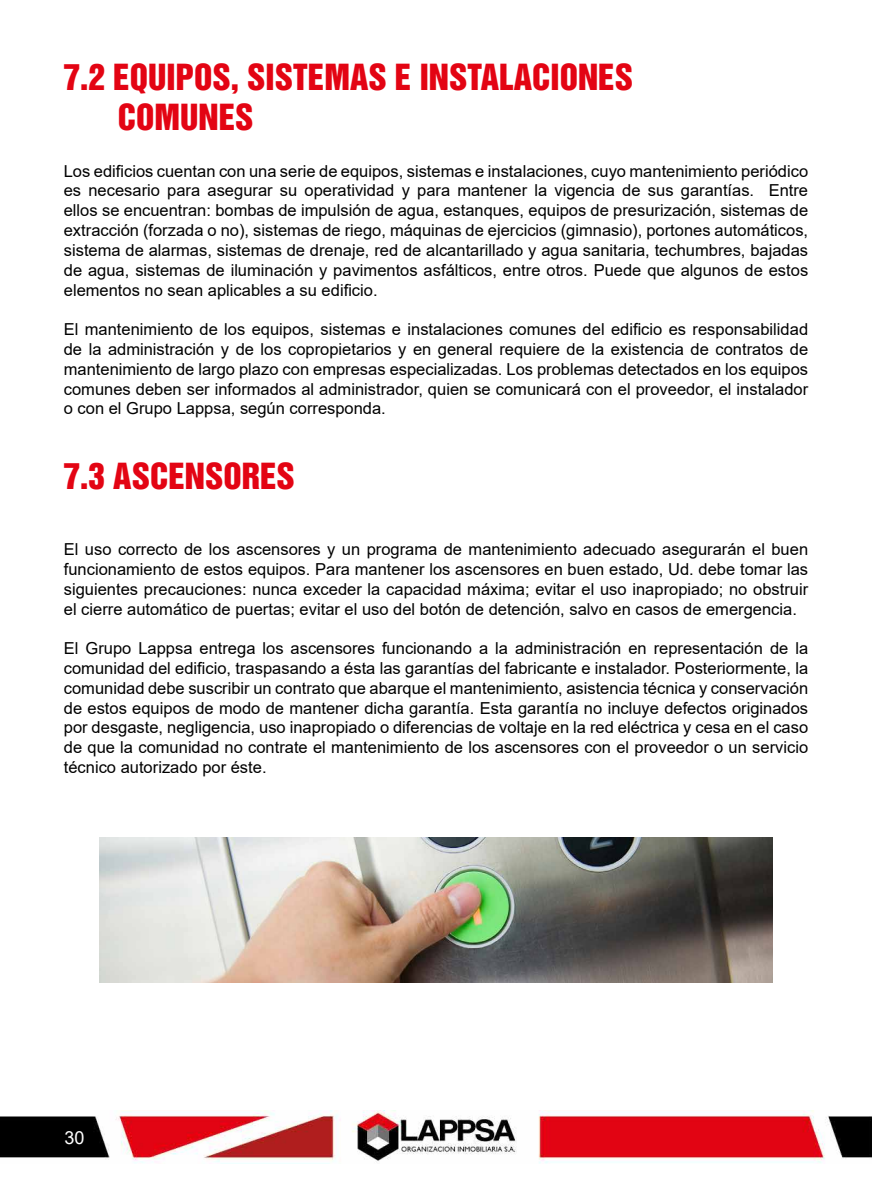
<style>
.page{position:relative;width:872px;height:1191px;background:#fff}
.page>*{position:absolute;margin:0;border:0;box-sizing:border-box;transform-origin:0 0}
.t1{font:33px/39.6px "Helvetica Inserat";color:#e30413}
.t2{font:18px "Arial";color:#fff}
.t3{font:16.5px/19.8px "Arial";color:#000;text-align:justify}
</style>
<div class="page">
<img style="left:0;top:1110px;width:872px;height:53px">
<img style="left:99px;top:838px;width:673px;height:145px">
<h1 class="t1" style="left:118px;top:58px;width:517px;text-indent:-54px">7.2 EQUIPOS, SISTEMAS E INSTALACIONES<br>COMUNES</h1>
<p class="t3" style="left:64px;top:161px;width:746px">Los edificios cuentan con una serie de equipos, sistemas e instalaciones, cuyo mantenimiento periódico es necesario para asegurar su operatividad y para mantener la vigencia de sus garantías. Entre ellos se encuentran: bombas de impulsión de agua, estanques, equipos de presurización, sistemas de extracción (forzada o no), sistemas de riego, máquinas de ejercicios (gimnasio), portones automáticos, sistema de alarmas, sistemas de drenaje, red de alcantarillado y agua sanitaria, techumbres, bajadas de agua, sistemas de iluminación y pavimentos asfálticos, entre otros. Puede que algunos de estos elementos no sean aplicables a su edificio.</p>
<p class="t3" style="left:64px;top:319px;width:746px">El mantenimiento de los equipos, sistemas e instalaciones comunes del edificio es responsabilidad de la administración y de los copropietarios y en general requiere de la existencia de contratos de mantenimiento de largo plazo con empresas especializadas. Los problemas detectados en los equipos comunes deben ser informados al administrador, quien se comunicará con el proveedor, el instalador o con el Grupo Lappsa, según corresponda.</p>
<h1 class="t1" style="left:64px;top:457px;width:233px">7.3 ASCENSORES</h1>
<p class="t3" style="left:64px;top:539px;width:746px">El uso correcto de los ascensores y un programa de mantenimiento adecuado asegurarán el buen funcionamiento de estos equipos. Para mantener los ascensores en buen estado, Ud. debe tomar las siguientes precauciones: nunca exceder la capacidad máxima; evitar el uso inapropiado; no obstruir el cierre automático de puertas; evitar el uso del botón de detención, salvo en casos de emergencia.</p>
<p class="t3" style="left:64px;top:638px;width:746px">El Grupo Lappsa entrega los ascensores funcionando a la administración en representación de la comunidad del edificio, traspasando a ésta las garantías del fabricante e instalador. Posteriormente, la comunidad debe suscribir un contrato que abarque el mantenimiento, asistencia técnica y conservación de estos equipos de modo de mantener dicha garantía. Esta garantía no incluye defectos originados por desgaste, negligencia, uso inapropiado o diferencias de voltaje en la red eléctrica y cesa en el caso de que la comunidad no contrate el mantenimiento de los ascensores con el proveedor o un servicio técnico autorizado por éste.</p>
<p class="t2" style="left:64px;top:1125px;width:22px">30</p>
</div>
